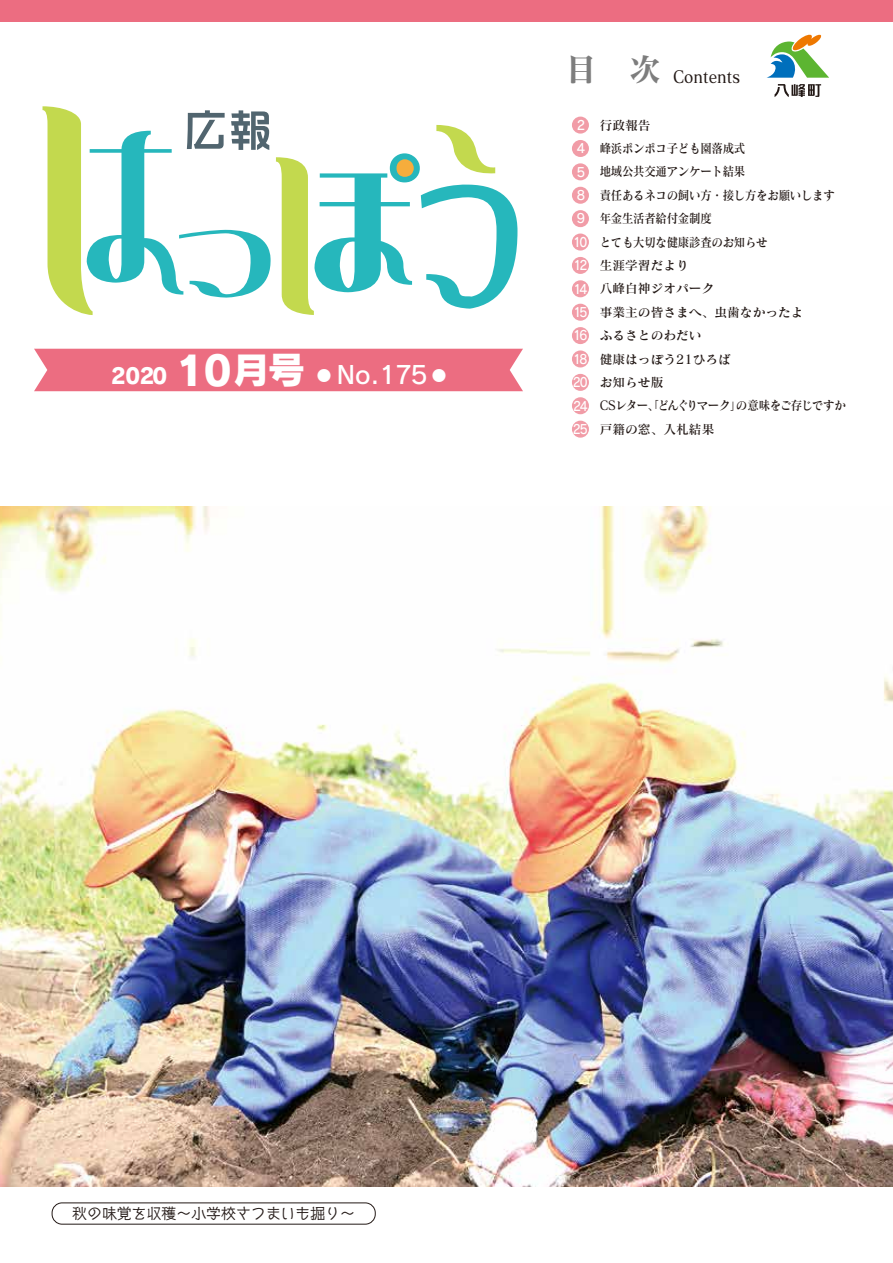
<style>
.page{position:relative;width:893px;height:1263px;background:#fff}
.page>*{position:absolute;margin:0;border:0;box-sizing:border-box;transform-origin:0 0}
.t1{font:24.3px "Rodin Pro DB";color:#fff}
.t2{font:21.3px "Rodin Pro EB";color:#fff}
.t3{font:16.95px "Matisse Pro DB";color:#221815;scale:.88 1}
.t4{font:14.85px "New Cinema A Std D";color:#221815}
.t5{font:12.75px/23.4px "Matisse Pro DB";letter-spacing:-.025em;color:#221815}
.t6{font:12.75px/23.4px "Rodin Pro DB";letter-spacing:-.155em;color:#fff;scale:.95 1}
.s1{font-size:40.35px}
.s2{font-size:37.5px}
.s3{font-size:14.7px}
.s4{font-family:"Matisse Pro B";font-size:31.95px;color:#7d7d7d}
</style>
<div class="page">
<img style="left:0;top:506px;width:893px;height:680px">
<div style="left:572px;top:117px;width:17px;height:17px;background:#f19ca7;border-radius:50%"></div>
<div style="left:572px;top:140px;width:17px;height:17px;background:#f19ca7;border-radius:50%"></div>
<div style="left:572px;top:163px;width:17px;height:17px;background:#f19ca7;border-radius:50%"></div>
<div style="left:572px;top:187px;width:17px;height:17px;background:#f19ca7;border-radius:50%"></div>
<div style="left:572px;top:210px;width:17px;height:17px;background:#f19ca7;border-radius:50%"></div>
<div style="left:572px;top:234px;width:17px;height:17px;background:#f19ca7;border-radius:50%"></div>
<div style="left:572px;top:257px;width:17px;height:17px;background:#f19ca7;border-radius:50%"></div>
<div style="left:572px;top:280px;width:17px;height:17px;background:#f19ca7;border-radius:50%"></div>
<div style="left:572px;top:304px;width:17px;height:17px;background:#f19ca7;border-radius:50%"></div>
<div style="left:572px;top:327px;width:17px;height:17px;background:#f19ca7;border-radius:50%"></div>
<div style="left:572px;top:374px;width:17px;height:17px;background:#f19ca7;border-radius:50%"></div>
<div style="left:572px;top:397px;width:17px;height:17px;background:#f19ca7;border-radius:50%"></div>
<div style="left:572px;top:421px;width:17px;height:17px;background:#f19ca7;border-radius:50%"></div>
<div style="left:572px;top:350px;width:17px;height:17px;background:#f19ca7;border-radius:50%"></div>
<svg style="left:774px;top:84px;width:47px;height:13px"></svg>
<svg style="left:767px;top:34px;width:62px;height:44px"></svg>
<svg style="left:43px;top:106px;width:474px;height:209px"></svg>
<div style="left:0;top:0;width:893px;height:21px;background:#ec6d81"></div>
<div style="left:34px;top:349px;width:489px;height:42px;background:#ec6d81"></div>
<div style="left:52px;top:1202px;width:324px;height:22px;border:1px solid #221815;border-radius:10px"></div>
<h2 class="t2" style="left:111px;top:361px;width:196px">2020 <span class="s1">10</span><span class="s2">月号</span></h2>
<h1 class="t1" style="left:317px;top:359px;width:131px"><span class="s3">●</span> No.175 <span class="s3">●</span></h1>
<h3 class="t3" style="left:565px;top:66px;width:200px"><span class="s4">目　次</span> Contents</h3>
<p class="t5" style="left:600px;top:113px;width:248px">行政報告<br>峰浜ポンポコ子ども園落成式<br>地域公共交通アンケート結果<br>責任あるネコの飼い方・接し方をお願いします年金生活者給付金制度<br>とても大切な健康診査のお知らせ<br>生涯学習だより<br>八峰白神ジオパーク<br>事業主の皆さまへ、虫歯なかったよ<br>ふるさとのわだい<br>健康はっぽう21ひろば<br>お知らせ版<br>CSレター、「どんぐりマーク」の意味をご存じですか戸籍の窓、入札結果</p>
<p class="t6" style="left:573px;top:113px;width:17px">2<br>4<br>5<br>8<br>9<br>10<br>12<br>14<br>15<br>16<br>18<br>20<br>24<br>25</p>
<p class="t4" style="left:72px;top:1202px;width:284px">秋の味覚を収穫～小学校さつまいも掘り～</p>
</div>
